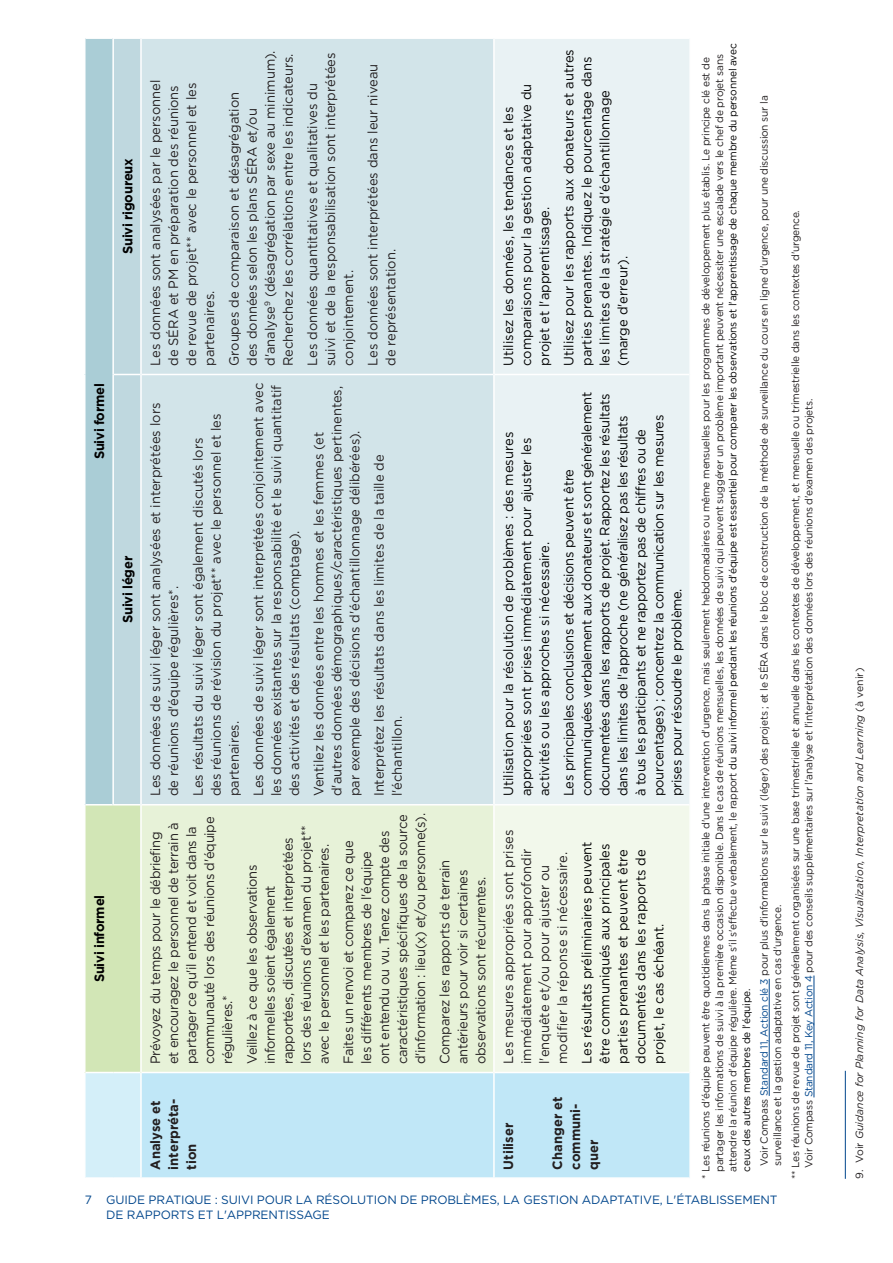
<style>
.page{position:relative;width:893px;height:1263px;background:#fff}
.page>*{position:absolute;margin:0;border:0;box-sizing:border-box;transform-origin:0 0}
.Table_text{font:13.5px/18px "Gotham";color:#231f20;scale:.96 1}
.Table_text-2{font:13.5px/18px "Gotham";letter-spacing:-.02em;color:#231f20;scale:.96 1}
.Table_text-3{font:13.5px/18px "Gotham";color:#000;scale:.96 1}
.Table_text-4{font:13.5px/18px "Gotham";letter-spacing:-.02em;color:#000;scale:.96 1}
.Table_text-5{font:700 13.5px/18px "Gotham";color:#231f20;scale:.96 1}
.Table_text-6{font:700 13.5px "Gotham";letter-spacing:-.02em;color:#000;scale:.96 1}
.t1{font:12px/15px "Gotham";letter-spacing:-.01em;color:#01468c}
.Body_1{font:10.5px/13.5px "Gotham";letter-spacing:-.02em;color:#231f20}
.Footnote{font:italic 10.5px "Gotham";color:#231f20}
.s1{color:#000}
.s2{color:#01468c}
.s3{font-style:normal}
</style>
<div class="page">
<div style="left:85px;top:1072px;width:56px;height:106px;background:#d4eff9"></div>
<div style="left:85px;top:805px;width:56px;height:267px;background:#d2e6b6"></div>
<div style="left:142px;top:1073px;width:547px;height:104px;background:#c0e7f7"></div>
<div style="left:141px;top:805px;width:353px;height:267px;background:#e7f2d8"></div>
<div style="left:142px;top:39px;width:351px;height:765px;background:#d2e4e9"></div>
<div style="left:494px;top:805px;width:196px;height:267px;background:#f2f8eb"></div>
<div style="left:495px;top:39px;width:194px;height:765px;background:#e9f2f4"></div>
<hr style="left:140px;top:1072px;width:2px;height:107px;background:#fff">
<hr style="left:140px;top:805px;width:2px;height:267px;background:#fff">
<hr style="left:84px;top:1072px;width:2px;height:107px;background:#fff">
<hr style="left:86px;top:1177px;width:27px;height:2px;background:#fff">
<hr style="left:84px;top:805px;width:2px;height:267px;background:#fff">
<hr style="left:113px;top:1177px;width:27px;height:2px;background:#fff">
<svg style="left:86px;top:1072px;width:54px;height:1px"></svg>
<svg style="left:86px;top:38px;width:54px;height:767px;background:#b6d3db"></svg>
<hr style="left:114px;top:37px;width:26px;height:2px;background:#fff">
<hr style="left:142px;top:374px;width:351px;height:1px;background:#fff">
<hr style="left:493px;top:1072px;width:2px;height:107px;background:#fff">
<hr style="left:493px;top:805px;width:2px;height:267px;background:#fff">
<hr style="left:495px;top:374px;width:194px;height:1px;background:#fff">
<hr style="left:689px;top:805px;width:2px;height:267px;background:#fff">
<hr style="left:845px;top:1071px;width:1px;height:108px;background:#01468c">
<hr style="left:769px;top:979px;width:1px;height:117px;background:#01468c">
<hr style="left:814px;top:975px;width:1px;height:122px;background:#01468c">
<p class="Table_text-6" style="left:90px;top:459px;width:81px;rotate:-90deg">Suivi formel</p>
<p class="Table_text-6" style="left:90px;top:982px;width:93px;rotate:-90deg">Suivi informel</p>
<p class="Table_text-6" style="left:119px;top:254px;width:101px;rotate:-90deg">Suivi rigoureux</p>
<p class="Table_text-6" style="left:119px;top:623px;width:72px;rotate:-90deg">Suivi léger</p>
<p class="Table_text" style="left:146px;top:366px;width:299px;rotate:-90deg">Les données sont analysées par le personnel de SÉRA et PM en préparation des réunions de revue de projet** avec le personnel et les partenaires.</p>
<p class="Table_text" style="left:225px;top:366px;width:330px;rotate:-90deg">Groupes de comparaison et désagrégation<br>des données selon les plans SÉRA et/ou d'analyse<sup>9</sup> (désagrégation par sexe au minimum).<br>Recherchez les corrélations entre les indicateurs.</p>
<p class="Table_text" style="left:303px;top:366px;width:328px;rotate:-90deg">Les données quantitatives et qualitatives du suivi et de la responsabilisation sont interprétées conjointement.</p>
<p class="Table_text" style="left:363px;top:366px;width:316px;rotate:-90deg">Les données sont interprétées dans leur niveau de représentation.</p>
<p class="Table_text" style="left:146px;top:796px;width:411px;rotate:-90deg">Les données de suivi léger sont analysées et interprétées lors de réunions d'équipe régulières*.</p>
<p class="Table_text" style="left:189px;top:796px;width:400px;rotate:-90deg">Les résultats du suivi léger sont également discutés lors des réunions de révision du projet** avec le personnel et les partenaires.</p>
<p class="Table_text" style="left:249px;top:796px;width:432px;rotate:-90deg">Les données de suivi léger sont interprétées conjointement avec les données existantes sur la responsabilité et le suivi quantitatif des activités et des résultats (comptage).</p>
<p class="Table_text" style="left:309px;top:796px;width:429px;rotate:-90deg">Ventilez les données entre les hommes et les femmes (et d'autres données démographiques/caractéristiques pertinentes, par exemple des décisions d'échantillonnage délibérées).</p>
<p class="Table_text" style="left:370px;top:796px;width:358px;rotate:-90deg">Interprétez les résultats dans les limites de la taille de l'échantillon.</p>
<p class="Table_text-2" style="left:146px;top:1064px;width:259px;rotate:-90deg">Prévoyez du temps pour le débriefing et encouragez le personnel de terrain à partager ce qu'il entend et voit dans la communauté lors des réunions d'équipe régulières.*</p>
<p class="Table_text-2" style="left:243px;top:1064px;width:250px;rotate:-90deg">Veillez à ce que les observations informelles soient également rapportées, discutées et interprétées lors des réunions d'examen du projet** avec le personnel et les partenaires.</p>
<p class="Table_text-2" style="left:339px;top:1064px;width:263px;rotate:-90deg">Faites un renvoi et comparez ce que<br>les différents membres de l'équipe<br>ont entendu ou vu. Tenez compte des caractéristiques spécifiques de la source d'information : lieu(x) et/ou personne(s).</p>
<p class="Table_text-2" style="left:435px;top:1064px;width:214px;rotate:-90deg">Comparez les rapports de terrain antérieurs pour voir si certaines observations sont récurrentes.</p>
<p class="Table_text-5" style="left:146px;top:1169px;width:75px;rotate:-90deg">Analyse et interpréta&shy;tion</p>
<p class="Table_text-3" style="left:499px;top:366px;width:296px;rotate:-90deg">Utilisez les données, les tendances et les comparaisons pour la gestion adaptative du projet et l'apprentissage.</p>
<p class="Table_text-3" style="left:499px;top:796px;width:381px;rotate:-90deg">Utilisation pour la résolution de problèmes : des mesures appropriées sont prises immédiatement pour ajuster les activités ou les approches si nécessaire.</p>
<p class="Table_text-3" style="left:560px;top:366px;width:331px;rotate:-90deg">Utilisez pour les rapports aux donateurs et autres parties prenantes. Indiquez le pourcentage dans les limites de la stratégie d'échantillonnage (marge d'erreur).</p>
<p class="Table_text-4" style="left:560px;top:796px;width:423px;rotate:-90deg">Les principales conclusions et décisions peuvent être communiquées verbalement aux donateurs et sont généralement documentées dans les rapports de projet. Rapportez les résultats dans les limites de l'approche (ne généralisez pas les résultats<br>à tous les participants et ne rapportez pas de chiffres ou de pourcentages) ; concentrez la communication sur les mesures prises pour résoudre le problème.</p>
<p class="Table_text" style="left:499px;top:1064px;width:245px;rotate:-90deg">Les mesures appropriées sont prises immédiatement pour approfondir l'enquête et/ou pour ajuster ou modifier la réponse si nécessaire.</p>
<p class="Table_text-3" style="left:578px;top:1064px;width:233px;rotate:-90deg">Les résultats préliminaires peuvent être communiqués aux principales parties prenantes et peuvent être documentés dans les rapports de projet, le cas échéant.</p>
<p class="Table_text-5" style="left:499px;top:1169px;width:50px;rotate:-90deg">Utiliser</p>
<p class="Table_text-5" style="left:548px;top:1169px;width:77px;rotate:-90deg">Changer et communi&shy;quer</p>
<p class="Body_1" style="left:699px;top:1172px;width:1130px;text-indent:-7px;rotate:-90deg">* Les réunions d'équipe peuvent être quotidiennes dans la phase initiale d'une intervention d'urgence, mais seulement hebdomadaires ou même mensuelles pour les programmes de développement plus établis. Le principe clé est de partager les informations de suivi à la première occasion disponible. Dans le cas de réunions mensuelles, les données de suivi qui peuvent suggérer un problème important peuvent nécessiter une escalade vers le chef de projet sans attendre la réunion d'équipe régulière. Même s'il s'effectue verbalement, le rapport <span class="s1">du suivi informel pendant les réunions d'équipe est essentiel pour comparer les observations et l'apprentissage de chaque membre du personnel avec ceux des autres membres de l'équipe.</span></p>
<p class="Body_1" style="left:757px;top:1166px;width:1072px;rotate:-90deg">Voir Compass <span class="s2">Standard 11, Action clé 3</span> pour plus d'informations sur le suivi (léger) des projets ; et le SÉRA dans le bloc de construction de la méthode de surveillance du cours en ligne d'urgence, pour une discussion sur la surveillance et la gestion adaptative en cas d'urgence.</p>
<p class="t1" style="left:106px;top:1192px;width:673px;text-indent:-21px">7 GUIDE PRATIQUE : SUIVI POUR LA RÉSOLUTION DE PROBLÈMES, LA GESTION ADAPTATIVE, L'ÉTABLISSEMENT<br>DE RAPPORTS ET L'APPRENTISSAGE</p>
<p class="Body_1" style="left:788px;top:1167px;width:959px;text-indent:-11px;rotate:-90deg">** Les réunions de revue de projet sont généralement organisées sur une base trimestrielle et annuelle dans les contextes de développement, et mensuelle ou trimestrielle dans les contextes d'urgence.<br>Voir Compass <span class="s2">Standard 11, Key Action 4</span> pour des conseils supplémentaires sur l'analyse et l'interprétation des données lors des réunions d'examen des projets.</p>
<p class="Footnote" style="left:853px;top:1179px;width:513px;rotate:-90deg"><span class="s3">9. Voir</span> Guidance for Planning for Data Analysis, Visualization, Interpretation and Learning <span class="s3">(à venir)</span></p>
</div>
